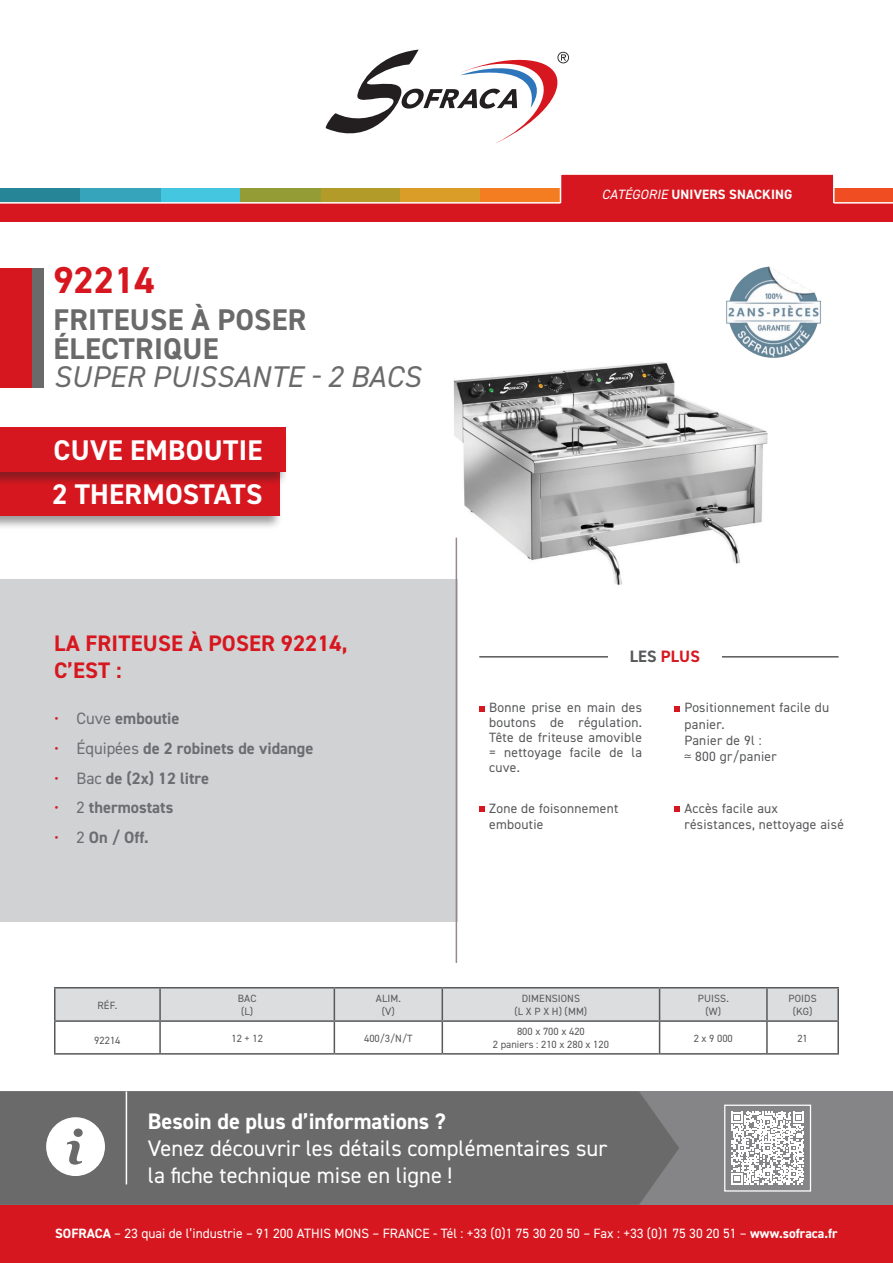
<style>
.page{position:relative;width:893px;height:1263px;background:#fff}
.page>*{position:absolute;margin:0;border:0;box-sizing:border-box;transform-origin:0 0}
.t1{font:700 37.5px "DIN2014";color:#d7171f}
.t2{font:700 30px "DIN2014";letter-spacing:.01em;color:#6b6a6a}
.t3{font:italic 30px "DIN2014";letter-spacing:.01em;color:#6b6a6a}
.t4{font:700 28.5px "DIN2014";letter-spacing:.01em;color:#fff}
.TEXTE{font:22.5px "DIN2014";color:#fff}
.TEXTE-2{font:700 22.5px/27px "DIN2014";letter-spacing:.01em;color:#d7171f}
.TEXTE-3{font:700 22.5px "DIN2014";color:#fff}
.t5{font:700 16.5px "DIN2014";color:#6c6d70}
.TEXTE_CLASSIQUE{font:700 16.5px "DIN2014";letter-spacing:.01em;color:#d7171f}
.TEXTE_LEGENDE_PHOTO_GROS{font:13.5px/16.2px "DIN2014";letter-spacing:.02em;color:#57585a}
.t6{font:13.5px "DIN2014";color:#fff}
.TEXTE-4{font:700 13.5px "DIN2014";letter-spacing:.01em;color:#fff}
.texte_tableau{font:10.5px "DIN2014";color:#57585a}
.s1{font-weight:400;color:#d1232a}
.s2{font-weight:400}
.s3{font-weight:400;font-style:italic}
.s4{color:#57585a}
.s5{font-family:"Eurostile"}
.s6{font-weight:700}
</style>
<div class="page">
<img style="left:453px;top:361px;width:315px;height:265px">
<div style="left:0;top:1204px;width:893px;height:59px;background:#d7171f"></div>
<div style="left:0;top:579px;width:457px;height:342px;background:#d1d2d4"></div>
<div style="left:0;top:268px;width:32px;height:119px;background:#d7171f"></div>
<div style="left:32px;top:268px;width:11px;height:119px;background:#6b6a6a"></div>
<div style="left:320px;top:188px;width:81px;height:16px;background:#b39b2a"></div>
<div style="left:401px;top:188px;width:80px;height:16px;background:#da9d27"></div>
<div style="left:481px;top:188px;width:80px;height:16px;background:#f47d21"></div>
<div style="left:834px;top:188px;width:59px;height:16px;background:#f04d22"></div>
<div style="left:160px;top:188px;width:80px;height:16px;background:#44c5e0"></div>
<div style="left:0;top:188px;width:80px;height:16px;background:#278598"></div>
<div style="left:240px;top:188px;width:80px;height:16px;background:#949d35"></div>
<div style="left:80px;top:188px;width:80px;height:16px;background:#36a4ba"></div>
<div style="left:560px;top:173px;width:274px;height:37px;background:#d7171f;border:2px solid #fff"></div>
<div style="left:0;top:204px;width:893px;height:18px;background:#d7171f"></div>
<hr style="left:834px;top:202px;width:59px;height:2px;background:#fff">
<hr style="left:0;top:202px;width:560px;height:2px;background:#fff">
<svg style="left:325px;top:50px;width:244px;height:93px"></svg>
<div style="left:0;top:1091px;width:893px;height:114px;background:#858587"></div>
<div style="left:0;top:1091px;width:679px;height:114px;background:#6b6a6a"></div>
<hr style="left:126px;top:1091px;width:1px;height:93px;background:#fff">
<svg style="left:46px;top:1117px;width:59px;height:59px;background:#d3d3d3"></svg>
<svg style="left:731px;top:1112px;width:73px;height:72px"></svg>
<div style="left:724px;top:1104px;width:87px;height:87px;border:1px solid #fff"></div>
<hr style="left:456px;top:538px;width:1px;height:425px;background:#96868e">
<img style="left:726px;top:266px;width:95px;height:92px">
<div style="left:56px;top:988px;width:781px;height:32px;background:#dcdddf"></div>
<hr style="left:54px;top:1020px;width:106px;height:2px;background:#57585a">
<hr style="left:54px;top:1053px;width:106px;height:1px;background:#57585a">
<hr style="left:159px;top:988px;width:2px;height:32px;background:#57585a">
<hr style="left:334px;top:988px;width:1px;height:32px;background:#57585a">
<hr style="left:442px;top:988px;width:1px;height:32px;background:#57585a">
<hr style="left:160px;top:1020px;width:174px;height:2px;background:#57585a">
<hr style="left:159px;top:1022px;width:2px;height:31px;background:#57585a">
<hr style="left:334px;top:1020px;width:108px;height:2px;background:#57585a">
<hr style="left:334px;top:1022px;width:1px;height:31px;background:#57585a">
<hr style="left:442px;top:1020px;width:217px;height:2px;background:#57585a">
<hr style="left:442px;top:1022px;width:1px;height:31px;background:#57585a">
<hr style="left:160px;top:1053px;width:174px;height:1px;background:#57585a">
<hr style="left:334px;top:1053px;width:108px;height:1px;background:#57585a">
<hr style="left:442px;top:1053px;width:217px;height:1px;background:#57585a">
<hr style="left:766px;top:1022px;width:2px;height:31px;background:#57585a">
<hr style="left:837px;top:988px;width:2px;height:32px;background:#57585a">
<hr style="left:659px;top:988px;width:1px;height:32px;background:#57585a">
<hr style="left:766px;top:988px;width:2px;height:32px;background:#57585a">
<hr style="left:54px;top:987px;width:106px;height:1px;background:#57585a">
<hr style="left:54px;top:988px;width:2px;height:32px;background:#57585a">
<hr style="left:160px;top:987px;width:174px;height:1px;background:#57585a">
<hr style="left:334px;top:987px;width:108px;height:1px;background:#57585a">
<hr style="left:442px;top:987px;width:218px;height:1px;background:#57585a">
<hr style="left:660px;top:987px;width:107px;height:1px;background:#57585a">
<hr style="left:767px;top:987px;width:72px;height:1px;background:#57585a">
<hr style="left:54px;top:1022px;width:2px;height:31px;background:#57585a">
<hr style="left:659px;top:1020px;width:108px;height:2px;background:#57585a">
<hr style="left:659px;top:1022px;width:1px;height:31px;background:#57585a">
<hr style="left:767px;top:1020px;width:72px;height:2px;background:#57585a">
<hr style="left:837px;top:1022px;width:2px;height:31px;background:#57585a">
<hr style="left:659px;top:1053px;width:108px;height:1px;background:#57585a">
<hr style="left:767px;top:1053px;width:72px;height:1px;background:#57585a">
<div style="left:0;top:470px;width:283px;height:60px;background:#231f20;opacity:.45"></div>
<div style="left:0;top:471px;width:280px;height:44px;background:#d7171f"></div>
<div style="left:0;top:426px;width:288px;height:60px;background:#231f20;opacity:.45"></div>
<div style="left:0;top:427px;width:285px;height:44px;background:#d7171f"></div>
<svg style="left:479px;top:806px;width:6px;height:6px"></svg>
<svg style="left:479px;top:706px;width:6px;height:6px"></svg>
<svg style="left:674px;top:706px;width:6px;height:6px"></svg>
<svg style="left:674px;top:806px;width:6px;height:6px"></svg>
<hr style="left:479px;top:656px;width:360px;height:1px;background:#57585a">
<div style="left:608px;top:649px;width:113px;height:15px;background:#fff"></div>
<p class="t1" style="left:53px;top:255px;width:103px">92214</p>
<p class="t2" style="left:54px;top:300px;width:254px">FRITEUSE À POSER</p>
<p class="t2" style="left:54px;top:328px;width:167px">ÉLECTRIQUE</p>
<p class="t3" style="left:54px;top:358px;width:369px">SUPER PUISSANTE - 2 BACS</p>
<p class="t4" style="left:54px;top:432px;width:210px">CUVE EMBOUTIE</p>
<p class="t4" style="left:52px;top:475px;width:212px">2 THERMOSTATS</p>
<p class="TEXTE-2" style="left:54px;top:630px;width:295px">LA FRITEUSE À POSER 92214,<br>C’EST :</p>
<p class="t5" style="left:54px;top:707px;width:127px"><span class="s1">•</span> <span class="s2">Cuve</span> emboutie</p>
<p class="t5" style="left:54px;top:737px;width:261px"><span class="s1">•</span> <span class="s2">Équipées</span> de 2 robinets de vidange</p>
<p class="t5" style="left:54px;top:767px;width:157px"><span class="s1">•</span> <span class="s2">Bac</span> de (2x) 12 litre</p>
<p class="t5" style="left:54px;top:797px;width:121px"><span class="s1">•</span> <span class="s2">2</span> thermostats</p>
<p class="t5" style="left:54px;top:826px;width:96px"><span class="s1">•</span> <span class="s2">2</span> On / Off.</p>
<p class="texte_tableau" style="left:97px;top:998px;width:21px">RÉF.</p>
<p class="texte_tableau" style="left:238px;top:992px;width:20px">BAC</p>
<p class="texte_tableau" style="left:241px;top:1005px;width:14px">(L)</p>
<p class="texte_tableau" style="left:376px;top:992px;width:26px">ALIM.</p>
<p class="texte_tableau" style="left:382px;top:1005px;width:15px">(V)</p>
<p class="texte_tableau" style="left:94px;top:1034px;width:28px">92214</p>
<p class="texte_tableau" style="left:231px;top:1031px;width:33px">12 + 12</p>
<p class="texte_tableau" style="left:364px;top:1031px;width:50px">400/3/N/T</p>
<p class="TEXTE-4" style="left:602px;top:185px;width:192px"><span class="s3">CATÉGORIE</span> UNIVERS SNACKING</p>
<p class="TEXTE_CLASSIQUE" style="left:630px;top:645px;width:72px"><span class="s4">LES</span> PLUS</p>
<p class="TEXTE_LEGENDE_PHOTO_GROS" style="left:489px;top:700px;width:154px;line-height:15px;text-align:justify">Bonne prise en main des boutons de régulation.<br>Tête de friteuse amovible = nettoyage facile de la cuve.</p>
<p class="TEXTE_LEGENDE_PHOTO_GROS" style="left:684px;top:699px;width:146px">Positionnement facile du panier.<br>Panier de 9l :<br><span class="s5">≃</span> 800 gr/panier</p>
<p class="TEXTE_LEGENDE_PHOTO_GROS" style="left:489px;top:799px;width:131px">Zone de foisonnement emboutie</p>
<p class="TEXTE_LEGENDE_PHOTO_GROS" style="left:684px;top:799px;width:161px">Accès facile aux résistances, nettoyage aisé</p>
<p class="texte_tableau" style="left:522px;top:992px;width:60px">DIMENSIONS</p>
<p class="texte_tableau" style="left:515px;top:1005px;width:74px">(L X P X H) (MM)</p>
<p class="texte_tableau" style="left:517px;top:1025px;width:69px">800 x 700 x 420</p>
<p class="texte_tableau" style="left:493px;top:1038px;width:118px">2 paniers : 210 x 280 x 120</p>
<p class="texte_tableau" style="left:698px;top:992px;width:33px">PUISS.</p>
<p class="texte_tableau" style="left:705px;top:1005px;width:17px">(W)</p>
<p class="texte_tableau" style="left:788px;top:992px;width:30px">POIDS</p>
<p class="texte_tableau" style="left:793px;top:1005px;width:21px">(KG)</p>
<p class="texte_tableau" style="left:694px;top:1031px;width:41px">2 x 9 000</p>
<p class="texte_tableau" style="left:797px;top:1031px;width:12px">21</p>
<p class="TEXTE-3" style="left:148px;top:1106px;width:300px">Besoin de plus d’informations ?</p>
<p class="TEXTE" style="left:148px;top:1134px;width:461px">Venez découvrir les détails complémentaires sur</p>
<p class="TEXTE" style="left:148px;top:1161px;width:306px">la fiche technique mise en ligne !</p>
<p class="t6" style="left:55px;top:1224px;width:784px"><span class="s6">SOFRACA</span> – 23 quai de l’industrie – 91 200 ATHIS MONS – FRANCE - Tél : +33 (0)1 75 30 20 50 – Fax : +33 (0)1 75 30 20 51 – <span class="s6">www.sofraca.fr</span></p>
</div>
